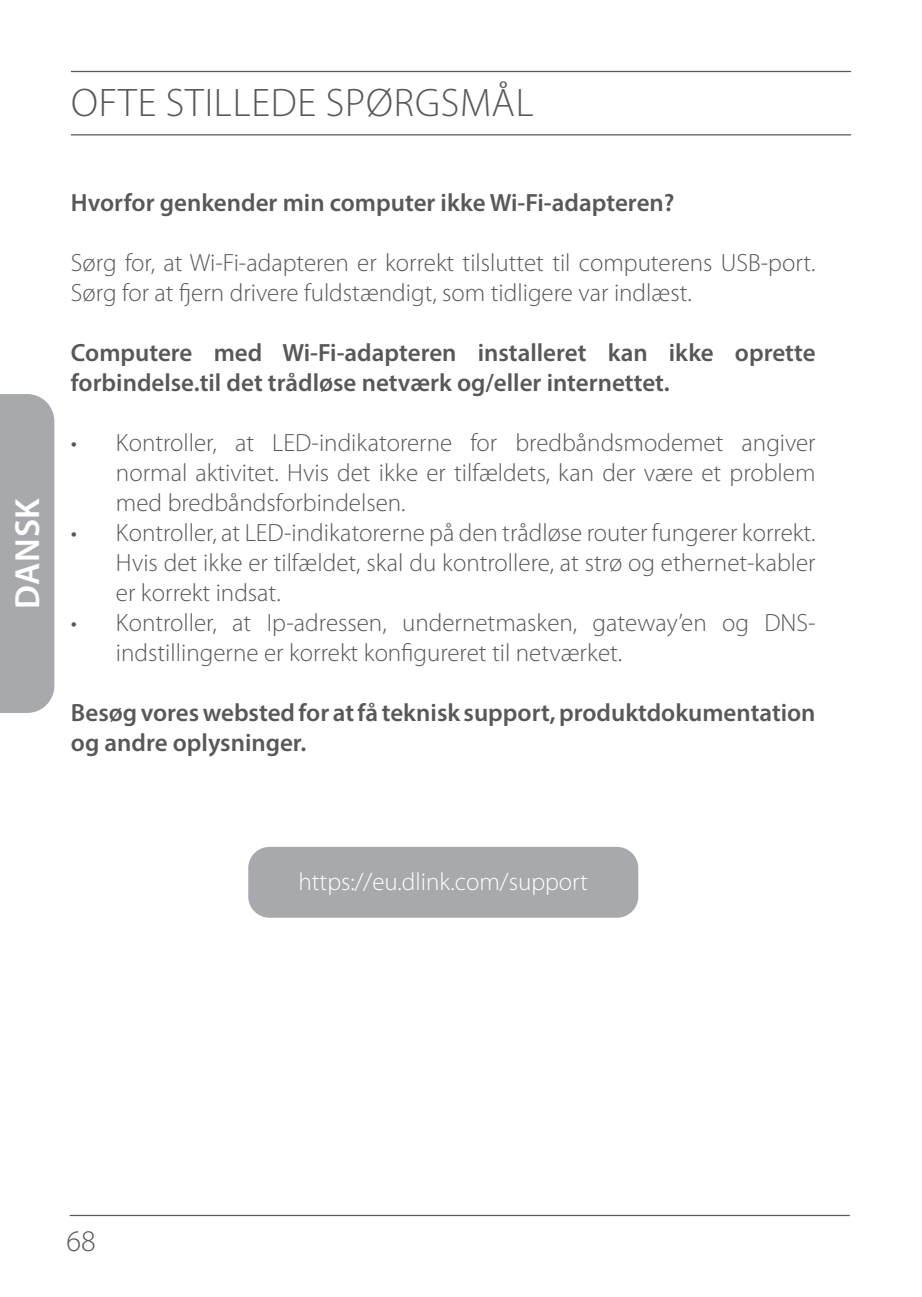
<style>
.page{position:relative;width:922px;height:1297px;background:#fff}
.page>*{position:absolute;margin:0;border:0;box-sizing:border-box;transform-origin:0 0}
.t1{font:300 40px "Myriad Pro";letter-spacing:.02em;color:#57585a}
.t2{font:600 35px "Myriad Pro";letter-spacing:.02em;color:#fff}
.t3{font:300 30px "Myriad Pro";color:#57585a}
.t4{font:300 25px/30px "Myriad Pro";color:#57585a}
.t5{font:600 25px/30px "Myriad Pro";color:#57585a}
.t6{font:300 25px "Myriad Pro";color:#fff}
</style>
<div class="page">
<hr style="left:70px;top:1215px;width:779px;height:1px;background:#57585a">
<div style="left:0;top:394px;width:54px;height:319px;background:#a8a9ad"></div>
<hr style="left:71px;top:134px;width:779px;height:1px;background:#57585a">
<div style="left:248px;top:847px;width:390px;height:71px;background:#a8a9ad;border-radius:21px"></div>
<hr style="left:71px;top:71px;width:779px;height:1px;background:#57585a">
<h2 class="t2" style="left:5px;top:609px;width:112px;rotate:-90deg">DANSK</h2>
<h1 class="t1" style="left:71px;top:81px;width:464px">OFTE STILLEDE SPØRGSMÅL</h1>
<p class="t5" style="left:71px;top:187px;width:605px">Hvorfor genkender min computer ikke Wi-Fi-adapteren?</p>
<p class="t4" style="left:71px;top:248px;width:746px">Sørg for, at Wi-Fi-adapteren er korrekt tilsluttet til computerens USB-port.<br>Sørg for at fjern drivere fuldstændigt, som tidligere var indlæst.</p>
<p class="t5" style="left:71px;top:337px;width:746px">Computere med Wi-Fi-adapteren installeret kan ikke oprette forbindelse.til det trådløse netværk og/eller internettet.</p>
<p class="t4" style="left:116px;top:428px;width:701px;text-align:justify;text-indent:-45px">• Kontroller, at LED-indikatorerne for bredbåndsmodemet angiver normal aktivitet. Hvis det ikke er tilfældets, kan der være et problem med bredbåndsforbindelsen.</p>
<p class="t4" style="left:116px;top:518px;width:701px;text-align:justify;text-indent:-45px">• Kontroller, at LED-indikatorerne på den trådløse router fungerer korrekt.<br>Hvis det ikke er tilfældet, skal du kontrollere, at strø og ethernet-kabler er korrekt indsat.</p>
<p class="t4" style="left:116px;top:608px;width:701px;text-indent:-45px">• Kontroller, at Ip-adressen, undernetmasken, gateway’en og DNS&shy;indstillingerne er korrekt konfigureret til netværket.</p>
<p class="t5" style="left:71px;top:697px;width:746px">Besøg vores websted for at få teknisk support, produktdokumentation og andre oplysninger.</p>
<p class="t6" style="left:298px;top:868px;width:291px">https://eu.dlink.com/support</p>
<p class="t3" style="left:66px;top:1224px;width:31px">68</p>
</div>
